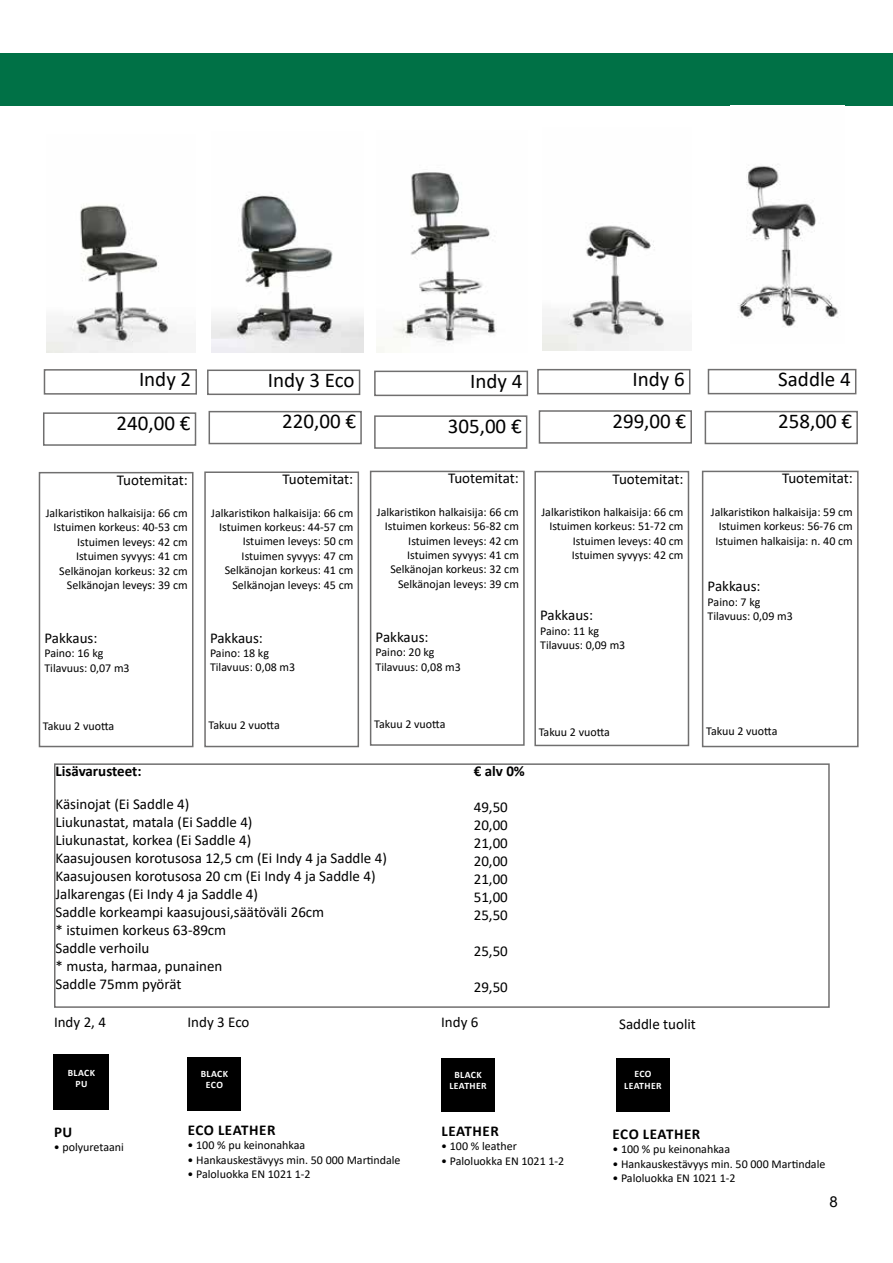
<style>
.page{position:relative;width:893px;height:1263px;background:#fff}
.page>*{position:absolute;margin:0;border:0;box-sizing:border-box;transform-origin:0 0}
.t1{font:21px/41.4px "Calibri";color:#000;text-align:right}
.t2{font:15px/18px "Calibri";color:#000}
.t3{font:700 15px "Calibri";letter-spacing:.025em;color:#000}
.t4{font:700 15px "Calibri";color:#000}
.t5{font:15px "Arial";color:#000}
.t6{font:12px/14.4px "Calibri";color:#000}
.t7{font:700 9.75px/11.7px "Calibri";letter-spacing:.04em;color:#fff;text-align:center}
</style>
<div class="page">
<img style="left:212px;top:195px;width:151px;height:158px">
<img style="left:47px;top:204px;width:129px;height:149px">
<img style="left:376px;top:172px;width:121px;height:181px">
<div style="left:44px;top:369px;width:153px;height:26px;border:2px solid #706f6f"></div>
<div style="left:207px;top:370px;width:153px;height:25px;border:2px solid #706f6f"></div>
<div style="left:374px;top:371px;width:154px;height:25px;border:2px solid #706f6f"></div>
<div style="left:43px;top:412px;width:153px;height:34px;border:2px solid #706f6f"></div>
<div style="left:39px;top:472px;width:154px;height:275px;border:2px solid #706f6f"></div>
<div style="left:209px;top:411px;width:153px;height:33px;border:2px solid #706f6f"></div>
<div style="left:204px;top:471px;width:155px;height:276px;border:2px solid #706f6f"></div>
<div style="left:374px;top:415px;width:153px;height:34px;border:2px solid #706f6f"></div>
<div style="left:370px;top:471px;width:155px;height:275px;border:2px solid #706f6f"></div>
<div style="left:187px;top:1057px;width:54px;height:54px;background:#000"></div>
<div style="left:54px;top:1054px;width:55px;height:56px;background:#000"></div>
<div style="left:0;top:53px;width:893px;height:53px;background:#007146"></div>
<div style="left:54px;top:763px;width:776px;height:245px;border:2px solid #706f6f"></div>
<img style="left:542px;top:225px;width:122px;height:126px">
<div style="left:537px;top:369px;width:153px;height:25px;border:2px solid #706f6f"></div>
<div style="left:539px;top:410px;width:153px;height:34px;border:2px solid #706f6f"></div>
<div style="left:534px;top:471px;width:155px;height:275px;border:2px solid #706f6f"></div>
<div style="left:441px;top:1058px;width:54px;height:54px;background:#000"></div>
<img style="left:731px;top:105px;width:113px;height:222px">
<div style="left:708px;top:369px;width:148px;height:25px;border:2px solid #706f6f"></div>
<div style="left:702px;top:471px;width:157px;height:276px;border:2px solid #706f6f"></div>
<div style="left:705px;top:411px;width:153px;height:33px;border:2px solid #706f6f"></div>
<div style="left:616px;top:1058px;width:54px;height:54px;background:#000"></div>
<h1 class="t1" style="left:139px;top:358px;width:54px">Indy 2</h1>
<h1 class="t1" style="left:268px;top:359px;width:88px">Indy 3 Eco</h1>
<h1 class="t1" style="left:470px;top:360px;width:54px">Indy 4</h1>
<h1 class="t1" style="left:117px;top:401px;width:75px">240,00 €</h1>
<h1 class="t1" style="left:282px;top:400px;width:75px">220,00 €</h1>
<h1 class="t1" style="left:448px;top:404px;width:75px">305,00 €</h1>
<p class="t2" style="left:448px;top:469px;width:72px">Tuotemitat:</p>
<p class="t6" style="left:377px;top:504px;width:144px;text-align:right">Jalkaristikon halkaisija: 66 cm<br>Istuimen korkeus: 56-82 cm<br>Istuimen leveys: 42 cm<br>Istuimen syvyys: 41 cm<br>Selkänojan korkeus: 32 cm<br>Selkänojan leveys: 39 cm</p>
<p class="t2" style="left:282px;top:470px;width:72px">Tuotemitat:</p>
<p class="t6" style="left:211px;top:505px;width:144px;text-align:right">Jalkaristikon halkaisija: 66 cm<br>Istuimen korkeus: 44-57 cm<br>Istuimen leveys: 50 cm<br>Istuimen syvyys: 47 cm<br>Selkänojan korkeus: 41 cm<br>Selkänojan leveys: 45 cm</p>
<p class="t2" style="left:117px;top:470px;width:72px">Tuotemitat:</p>
<p class="t6" style="left:46px;top:506px;width:144px;text-align:right">Jalkaristikon halkaisija: 66 cm<br>Istuimen korkeus: 40-53 cm<br>Istuimen leveys: 42 cm<br>Istuimen syvyys: 41 cm<br>Selkänojan korkeus: 32 cm<br>Selkänojan leveys: 39 cm</p>
<p class="t2" style="left:44px;top:629px;width:54px">Pakkaus:</p>
<p class="t6" style="left:44px;top:646px;width:87px">Paino: 16 kg<br>Tilavuus: 0,07 m3</p>
<p class="t2" style="left:210px;top:628px;width:54px">Pakkaus:</p>
<p class="t6" style="left:210px;top:645px;width:87px">Paino: 18 kg<br>Tilavuus: 0,08 m3</p>
<p class="t2" style="left:376px;top:627px;width:54px">Pakkaus:</p>
<p class="t6" style="left:376px;top:645px;width:87px">Paino: 20 kg<br>Tilavuus: 0,08 m3</p>
<h1 class="t1" style="left:612px;top:358px;width:75px">Indy 6<br>299,00 €</h1>
<p class="t2" style="left:613px;top:469px;width:72px">Tuotemitat:</p>
<p class="t6" style="left:541px;top:504px;width:144px;text-align:right">Jalkaristikon halkaisija: 66 cm<br>Istuimen korkeus: 51-72 cm<br>Istuimen leveys: 40 cm<br>Istuimen syvyys: 42 cm</p>
<p class="t2" style="left:540px;top:606px;width:54px">Pakkaus:</p>
<p class="t6" style="left:540px;top:623px;width:87px">Paino: 11 kg<br>Tilavuus: 0,09 m3</p>
<h1 class="t1" style="left:778px;top:358px;width:74px">Saddle 4</h1>
<h1 class="t1" style="left:778px;top:400px;width:75px">258,00 €</h1>
<p class="t2" style="left:782px;top:469px;width:72px">Tuotemitat:</p>
<p class="t6" style="left:715px;top:504px;width:139px;text-align:justify;text-indent:-5px">Jalkaristikon halkaisija: 59 cm Istuimen korkeus: 56-76 cm Istuimen halkaisija: n. 40 cm</p>
<p class="t2" style="left:708px;top:577px;width:54px">Pakkaus:</p>
<p class="t6" style="left:708px;top:594px;width:87px">Paino: 7 kg<br>Tilavuus: 0,09 m3</p>
<p class="t6" style="left:43px;top:718px;width:73px">Takuu 2 vuotta</p>
<p class="t6" style="left:208px;top:717px;width:73px">Takuu 2 vuotta</p>
<p class="t6" style="left:374px;top:717px;width:73px">Takuu 2 vuotta</p>
<p class="t4" style="left:56px;top:760px;width:88px">Lisävarusteet:</p>
<p class="t2" style="left:56px;top:794px;width:333px">Käsinojat (Ei Saddle 4)<br>Liukunastat, matala (Ei Saddle 4)<br>Liukunastat, korkea (Ei Saddle 4)<br>Kaasujousen korotusosa 12,5 cm (Ei Indy 4 ja Saddle 4)<br>Kaasujousen korotusosa 20 cm (Ei Indy 4 ja Saddle 4)<br>Jalkarengas (Ei Indy 4 ja Saddle 4)<br>Saddle korkeampi kaasujousi,säätöväli 26cm<br>* istuimen korkeus 63-89cm<br>Saddle verhoilu<br>* musta, harmaa, punainen<br>Saddle 75mm pyörät</p>
<p class="t3" style="left:474px;top:760px;width:53px">€ alv 0%</p>
<p class="t2" style="left:474px;top:798px;width:36px;text-align:justify">49,50<br>20,00<br>21,00<br>20,00<br>21,00<br>51,00<br>25,50</p>
<p class="t2" style="left:474px;top:942px;width:36px">25,50</p>
<p class="t2" style="left:474px;top:978px;width:36px">29,50</p>
<p class="t2" style="left:54px;top:1013px;width:54px">Indy 2, 4</p>
<p class="t2" style="left:187px;top:1013px;width:63px">Indy 3 Eco</p>
<p class="t2" style="left:441px;top:1013px;width:39px">Indy 6</p>
<p class="t6" style="left:539px;top:724px;width:73px">Takuu 2 vuotta</p>
<p class="t6" style="left:706px;top:724px;width:73px">Takuu 2 vuotta</p>
<p class="t2" style="left:619px;top:1015px;width:78px">Saddle tuolit</p>
<p class="t7" style="left:68px;top:1066px;width:29px">BLACK<br>PU</p>
<p class="t7" style="left:201px;top:1067px;width:29px">BLACK<br>ECO</p>
<p class="t7" style="left:449px;top:1068px;width:39px">BLACK<br>LEATHER</p>
<p class="t7" style="left:624px;top:1068px;width:39px">ECO<br>LEATHER</p>
<p class="t3" style="left:54px;top:1121px;width:20px">PU</p>
<p class="t6" style="left:54px;top:1140px;width:72px">• polyuretaani</p>
<p class="t3" style="left:188px;top:1119px;width:89px">ECO LEATHER</p>
<p class="t6" style="left:187px;top:1138px;width:119px">• 100 % pu keinonahkaa</p>
<p class="t6" style="left:187px;top:1152px;width:215px">• Hankauskestävyys min. 50 000 Martindale</p>
<p class="t6" style="left:187px;top:1166px;width:125px">• Paloluokka EN 1021 1-2</p>
<p class="t3" style="left:441px;top:1120px;width:59px">LEATHER</p>
<p class="t6" style="left:441px;top:1139px;width:77px">• 100 % leather</p>
<p class="t6" style="left:441px;top:1153px;width:125px">• Paloluokka EN 1021 1-2</p>
<p class="t3" style="left:613px;top:1123px;width:89px">ECO LEATHER</p>
<p class="t6" style="left:612px;top:1142px;width:119px">• 100 % pu keinonahkaa</p>
<p class="t6" style="left:612px;top:1156px;width:215px">• Hankauskestävyys min. 50 000 Martindale</p>
<p class="t6" style="left:612px;top:1170px;width:125px">• Paloluokka EN 1021 1-2</p>
<p class="t5" style="left:829px;top:1191px;width:10px">8</p>
</div>
